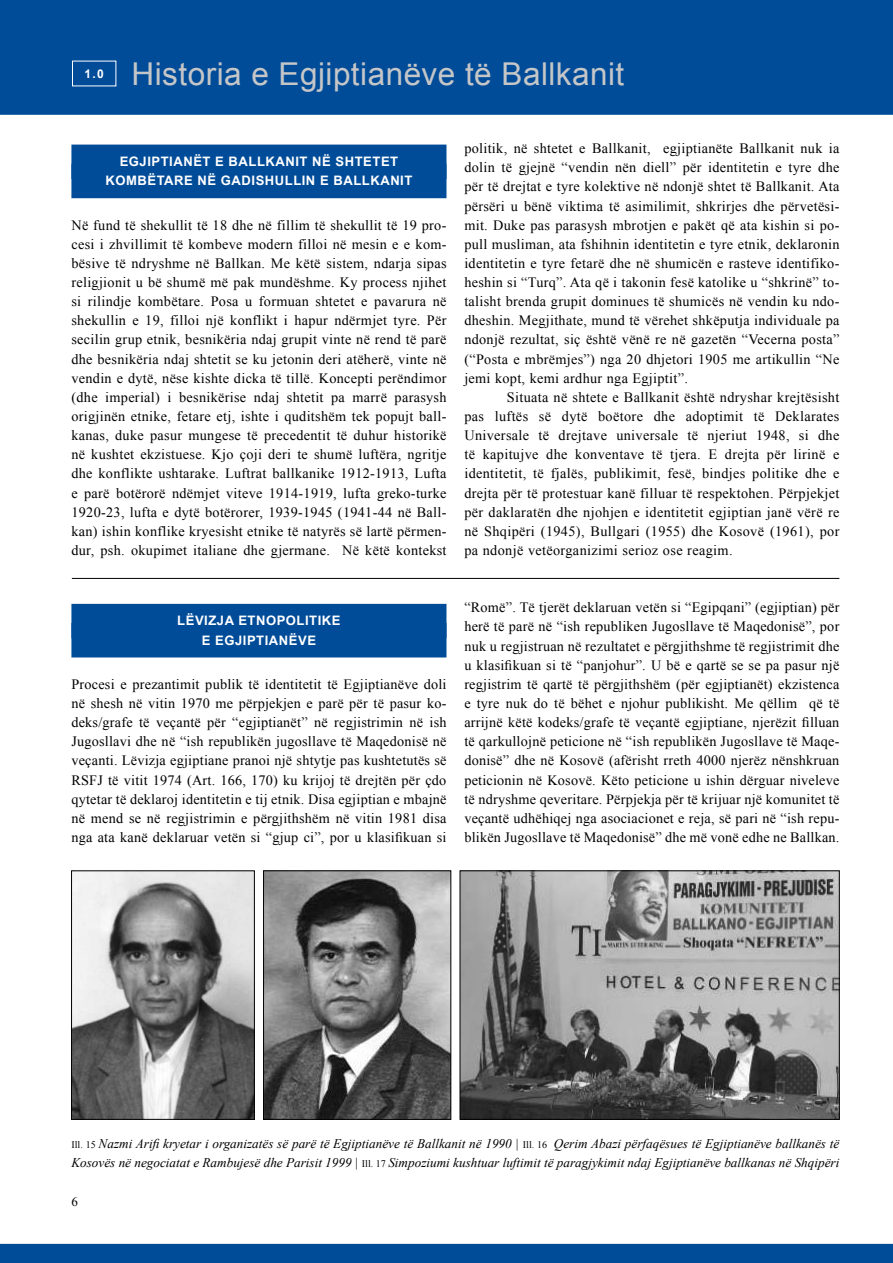
<style>
.page{position:relative;width:893px;height:1263px;background:#fff}
.page>*{position:absolute;margin:0;border:0;box-sizing:border-box;transform-origin:0 0}
.t1{font:31.5px "Arial";letter-spacing:.015em;color:#c5c6c8}
.t2{font:14.25px/19.2px "Times New Roman";letter-spacing:.02em;color:#000;text-align:justify}
.t3{font:italic 13.2px/19.2px "Times New Roman";color:#000}
.t4{font:700 13.05px/19.2px "Arial";letter-spacing:.04em;color:#fff}
.t5{font:700 12px "Arial";color:#fff}
.s1{font-style:normal;font-size:10.05px}
.s2{font-size:13.05px}
</style>
<div class="page">
<div style="left:0;top:1244px;width:893px;height:19px;background:#004c99"></div>
<div style="left:71px;top:604px;width:375px;height:34px;background:#004c99"></div>
<div style="left:71px;top:623px;width:375px;height:34px;background:#004c99"></div>
<img style="left:265px;top:873px;width:184px;height:244px">
<div style="left:263px;top:871px;width:188px;height:248px;border:1px solid #000"></div>
<img style="left:462px;top:873px;width:375px;height:244px">
<div style="left:460px;top:871px;width:379px;height:248px;border:1px solid #000"></div>
<div style="left:71px;top:145px;width:375px;height:34px;background:#004c99"></div>
<div style="left:71px;top:164px;width:375px;height:34px;background:#004c99"></div>
<hr style="left:72px;top:578px;width:767px;height:1px;background:#000">
<div style="left:0;top:0;width:893px;height:115px;background:#004c99"></div>
<img style="left:73px;top:873px;width:179px;height:244px">
<div style="left:71px;top:871px;width:183px;height:248px;border:1px solid #000"></div>
<p class="t5" style="left:85px;top:66px;width:21px">1.0</p>
<h1 class="t1" style="left:132px;top:53px;width:494px">Historia e Egjiptianëve të Ballkanit</h1>
<p class="t4" style="left:106px;top:152px;width:308px;text-indent:42px">IPTIANËT E BALLKANIT NË SHTETET<br>KOMBËTARE NË GADISHULLIN E BALLKANIT</p>
<p class="t2" style="left:71px;top:215px;width:377px">Në fund të shekullit të 18 dhe në fillim të shekullit të 19 pro&shy;cesi i zhvillimit të kombeve modern filloi në mesin e e kom&shy;bësive të ndryshme në Ballkan. Me këtë sistem, ndarja sipas religjionit u bë shumë më pak mundëshme. Ky process njihet si rilindje kombëtare. Posa u formuan shtetet e pavarura në shekullin e 19, filloi një konflikt i hapur ndërmjet tyre. Për secilin grup etnik, besnikëria ndaj grupit vinte në rend të parë dhe besnikëria ndaj shtetit se ku jetonin deri atëherë, vinte në vendin e dytë, nëse kishte dicka të tillë. Koncepti perëndimor (dhe imperial) i besnikërise ndaj shtetit pa marrë parasysh origjinën etnike, fetare etj, ishte i quditshëm tek popujt ball&shy;kanas, duke pasur mungese të precedentit të duhur historikë në kushtet ekzistuese. Kjo çoji deri te shumë luftëra, ngritje dhe konflikte ushtarake. Luftrat ballkanike 1912-1913, Lufta e parë botërorë ndëmjet viteve 1914-1919, lufta greko-turke 1920-23, lufta e dytë botërorer, 1939-1945 (1941-44 në Ball&shy;kan) ishin konflike kryesisht etnike të natyrës së lartë përmen&shy;dur, psh. okupimet italiane dhe gjermane. Në këtë kontekst</p>
<p class="t4" style="left:120px;top:152px;width:10px">EGJ</p>
<p class="t2" style="left:464px;top:138px;width:377px">politik, në shtetet e Ballkanit, egjiptianëte Ballkanit nuk ia dolin të gjejnë “vendin nën diell” për identitetin e tyre dhe për të drejtat e tyre kolektive në ndonjë shtet të Ballkanit. Ata përsëri u bënë viktima të asimilimit, shkrirjes dhe përvetësi&shy;mit. Duke pas parasysh mbrotjen e pakët që ata kishin si po&shy;pull musliman, ata fshihnin identitetin e tyre etnik, deklaronin identitetin e tyre fetarë dhe në shumicën e rasteve identifiko&shy;heshin si “Turq”. Ata që i takonin fesë katolike u “shkrinë” to&shy;talisht brenda grupit dominues të shumicës në vendin ku ndo&shy;dheshin. Megjithate, mund të vërehet shkëputja individuale pa ndonjë rezultat, siç është vënë re në gazetën “Vecerna posta” (“Posta e mbrëmjes”) nga 20 dhjetori 1905 me artikullin “Ne jemi kopt, kemi ardhur nga Egjiptit”.</p>
<p class="t2" style="left:464px;top:387px;width:377px;text-indent:43px">Situata në shtete e Ballkanit është ndryshar krejtësisht pas luftës së dytë boëtore dhe adoptimit të Deklarates Universale të drejtave universale të njeriut 1948, si dhe të kapitujve dhe konventave të tjera. E drejta për lirinë e identitetit, të fjalës, publikimit, fesë, bindjes politike dhe e drejta për të protestuar kanë filluar të respektohen. Përpjekjet për daklaratën dhe njohjen e identitetit egjiptian janë vërë re në Shqipëri (1945), Bullgari (1955) dhe Kosovë (1961), por pa ndonjë vetëorganizimi serioz ose reagim.</p>
<p class="t4" style="left:202px;top:612px;width:140px;text-indent:-25px">LËVIZJA ETNOPOLITIKE<br>E EGJ</p>
<p class="t4" style="left:243px;top:631px;width:75px">IPTIANËVE</p>
<p class="t2" style="left:71px;top:674px;width:377px">Procesi e prezantimit publik të identitetit të Egjiptianëve doli në shesh në vitin 1970 me përpjekjen e parë për të pasur ko&shy;deks/grafe të veçantë për “egjiptianët” në regjistrimin në ish Jugosllavi dhe në “ish republikën jugosllave të Maqedonisë në veçanti. Lëvizja egjiptiane pranoi një shtytje pas kushtetutës së RSFJ të vitit 1974 (Art. 166, 170) ku krijoj të drejtën për çdo qytetar të deklaroj identitetin e tij etnik. Disa egjiptian e mbajnë në mend se në regjistrimin e përgjithshëm në vitin 1981 disa nga ata kanë deklaruar vetën si “gjup ci”, por u klasifikuan si</p>
<p class="t2" style="left:464px;top:598px;width:377px">“Romë”. Të tjerët deklaruan vetën si “Egipqani” (egjiptian) për herë të parë në “ish republiken Jugosllave të Maqedonisë”, por nuk u regjistruan në rezultatet e përgjithshme të regjistrimit dhe u klasifikuan si të “panjohur”. U bë e qartë se se pa pasur një regjistrim të qartë të përgjithshëm (për egjiptianët) ekzistenca e tyre nuk do të bëhet e njohur publikisht. Me qëllim që të arrijnë këtë kodeks/grafe të veçantë egjiptiane, njerëzit filluan të qarkullojnë peticione në “ish republikën Jugosllave të Maqe&shy;donisë” dhe në Kosovë (afërisht rreth 4000 njerëz nënshkruan peticionin në Kosovë. Këto peticione u ishin dërguar niveleve të ndryshme qeveritare. Përpjekja për të krijuar një komunitet të veçantë udhëhiqej nga asociacionet e reja, së pari në “ish repu&shy;blikën Jugosllave të Maqedonisë” dhe më vonë edhe ne Ballkan.</p>
<p class="t3" style="left:71px;top:1134px;width:769px"><span class="s1">Ill. 15</span> Nazmi Arifi kryetar i organizatës së parë të Egjiptianëve të Ballkanit në 1990 <span class="s2">|</span> <span class="s1">Ill. 16</span> Qerim Abazi përfaqësues të Egjiptianëve ballkanës të<br>Kosovës në negociatat e Rambujesë dhe Parisit 1999 | <span class="s1">Ill. 17</span> Simpoziumi kushtuar luftimit të paragjykimit ndaj Egjiptianëve ballkanas në Shqipëri</p>
</div>
